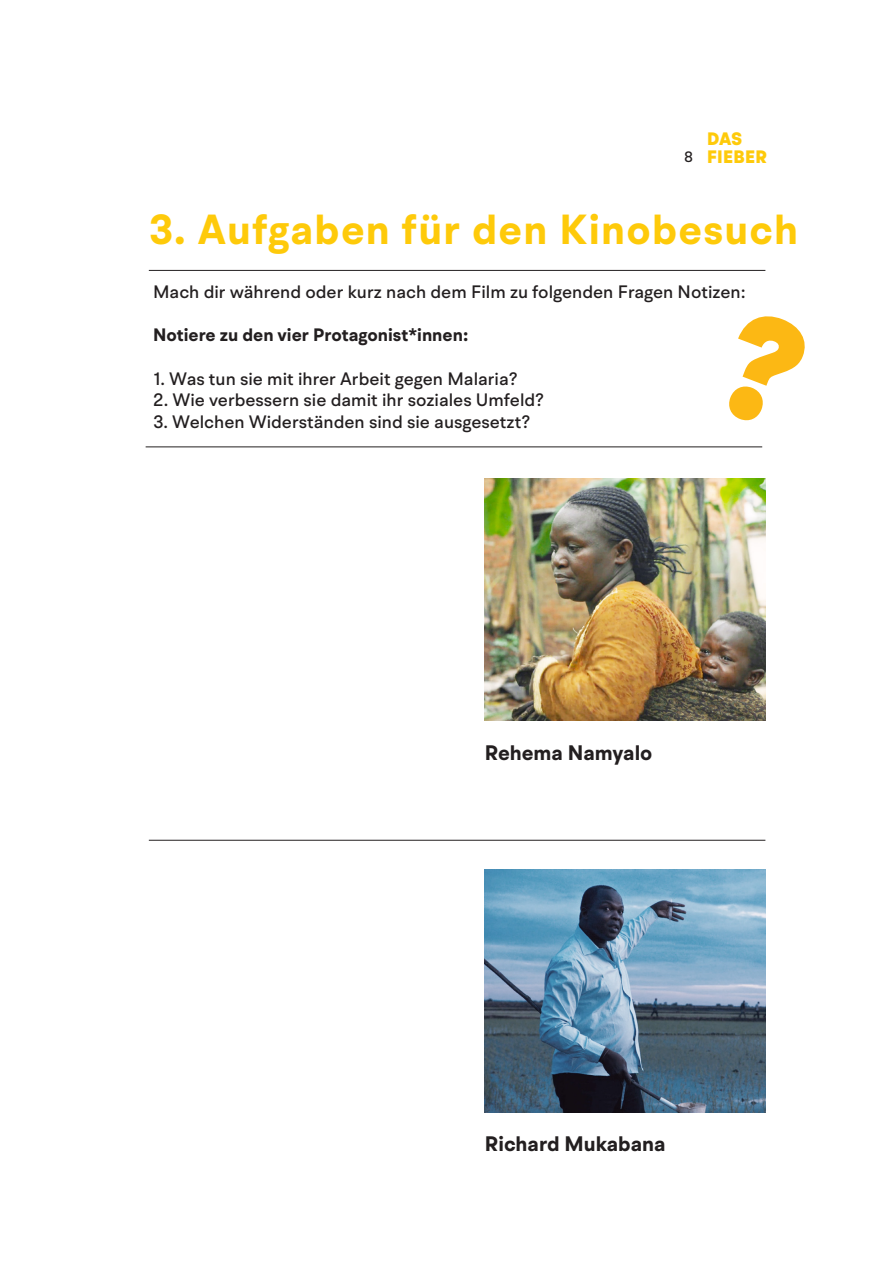
<style>
.page{position:relative;width:893px;height:1263px;background:#fff}
.page>*{position:absolute;margin:0;border:0;box-sizing:border-box;transform-origin:0 0}
.head_fever1{font:700 42px "BR Hendrix";letter-spacing:.03em;color:#feca0a}
.prota_name{font:700 21px "BR Hendrix";color:#231f20}
.LT1_GR_pass1{font:700 21px "BR Hendrix";color:#231f20}
.t1{font:500 18px "BR Hendrix";color:#231f20}
.t2{font:700 18px "BR Hendrix";color:#231f20}
.t3{font:900 18px/18px "BR Hendrix";letter-spacing:.015em;color:#feca0a}
.t4{font:500 15px "BR Hendrix";color:#231f20}
</style>
<div class="page">
<hr style="left:149px;top:270px;width:616px;height:1px;background:#231f20">
<hr style="left:149px;top:840px;width:616px;height:1px;background:#231f20">
<img style="left:485px;top:478px;width:280px;height:243px">
<img style="left:485px;top:870px;width:280px;height:242px">
<hr style="left:146px;top:446px;width:616px;height:1px;background:#231f20">
<p class="t4" style="left:684px;top:147px;width:11px">8</p>
<p class="t3" style="left:707px;top:130px;width:62px">DAS<br>FIEBER</p>
<p class="head_fever1" style="left:149px;top:203px;width:651px">3. Aufgaben für den Kinobesuch</p>
<p class="t1" style="left:153px;top:281px;width:594px">Mach dir während oder kurz nach dem Film zu folgenden Fragen Notizen:</p>
<p class="t2" style="left:153px;top:324px;width:317px">Notiere zu den vier Protagonist*innen:</p>
<p class="t1" style="left:153px;top:367px;width:366px">1. Was tun sie mit ihrer Arbeit gegen Malaria?</p>
<p class="t1" style="left:153px;top:389px;width:392px">2. Wie verbessern sie damit ihr soziales Umfeld?</p>
<p class="t1" style="left:153px;top:410px;width:378px">3. Welchen Widerständen sind sie ausgesetzt?</p>
<p class="LT1_GR_pass1" style="left:485px;top:739px;width:169px">Rehema Namyalo</p>
<p class="prota_name" style="left:485px;top:1131px;width:182px">Richard Mukabana</p>
</div>
